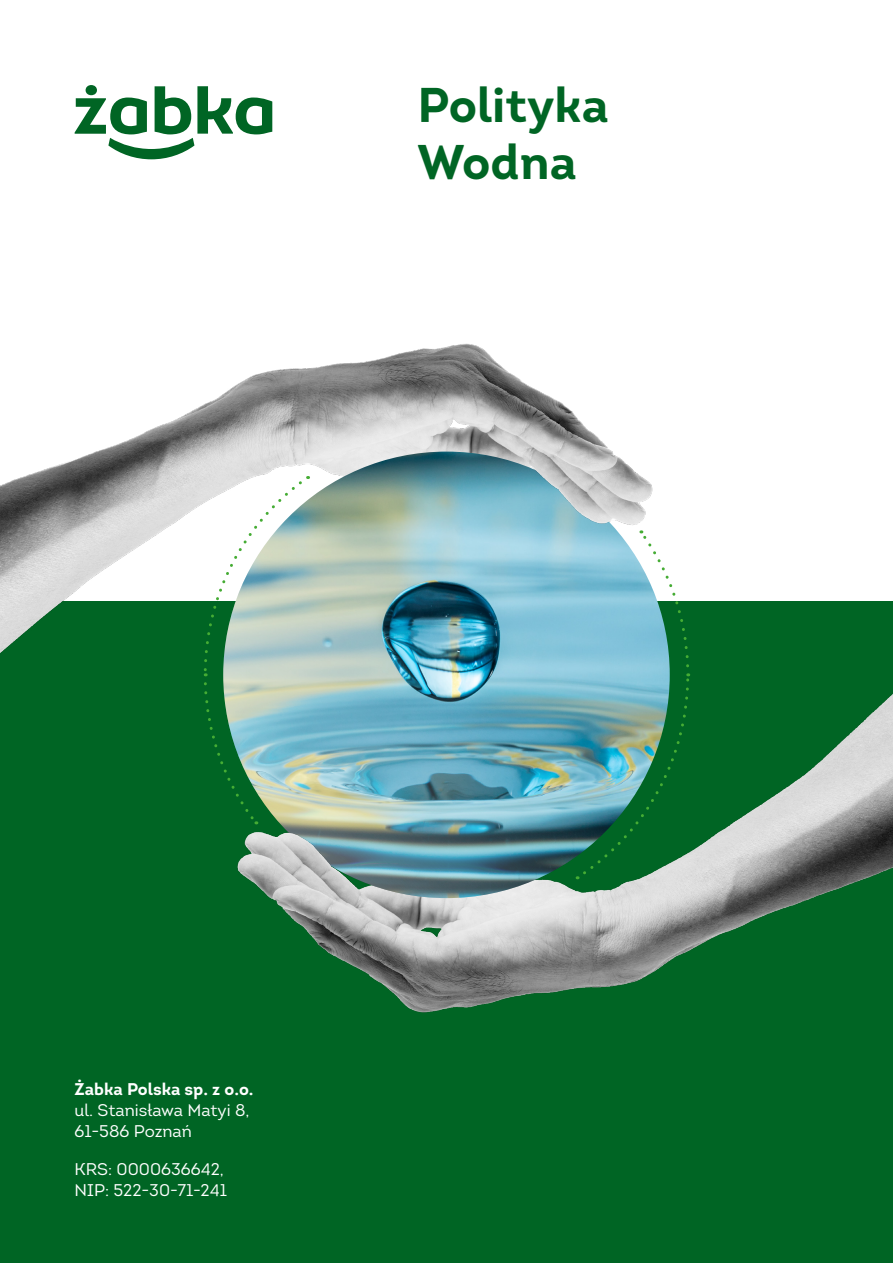
<style>
.page{position:relative;width:893px;height:1263px;background:#fff}
.page>*{position:absolute;margin:0;border:0;box-sizing:border-box;transform-origin:0 0}
.t1{font:700 48.6px/57.8px "Intro";color:#006524}
.t2{font:16.95px/21px "Intro";color:#fff}
.t3{font:700 16.95px "Intro";color:#fff}
</style>
<div class="page">
<div style="left:0;top:602px;width:893px;height:661px;background:#006524"></div>
<svg style="left:75px;top:85px;width:197px;height:74px"></svg>
<img style="left:0;top:343px;width:893px;height:286px">
<img style="left:0;top:629px;width:893px;height:384px">
<img style="left:223px;top:452px;width:447px;height:446px;border-radius:50%">
<svg style="left:202px;top:476px;width:107px;height:348px"></svg>
<svg style="left:577px;top:530px;width:114px;height:349px"></svg>
<img style="left:536px;top:464px;width:102px;height:86px">
<img style="left:274px;top:817px;width:82px;height:74px">
<h1 class="t1" style="left:417px;top:75px;width:193px">Polityka<br>Wodna</h1>
<p class="t3" style="left:75px;top:1078px;width:181px">Żabka Polska sp. z o.o.</p>
<p class="t2" style="left:75px;top:1099px;width:176px">ul. Stanisława Matyi 8,<br>61-586 Poznań</p>
<p class="t2" style="left:75px;top:1158px;width:154px">KRS: 0000636642,<br>NIP: 522-30-71-241</p>
</div>
